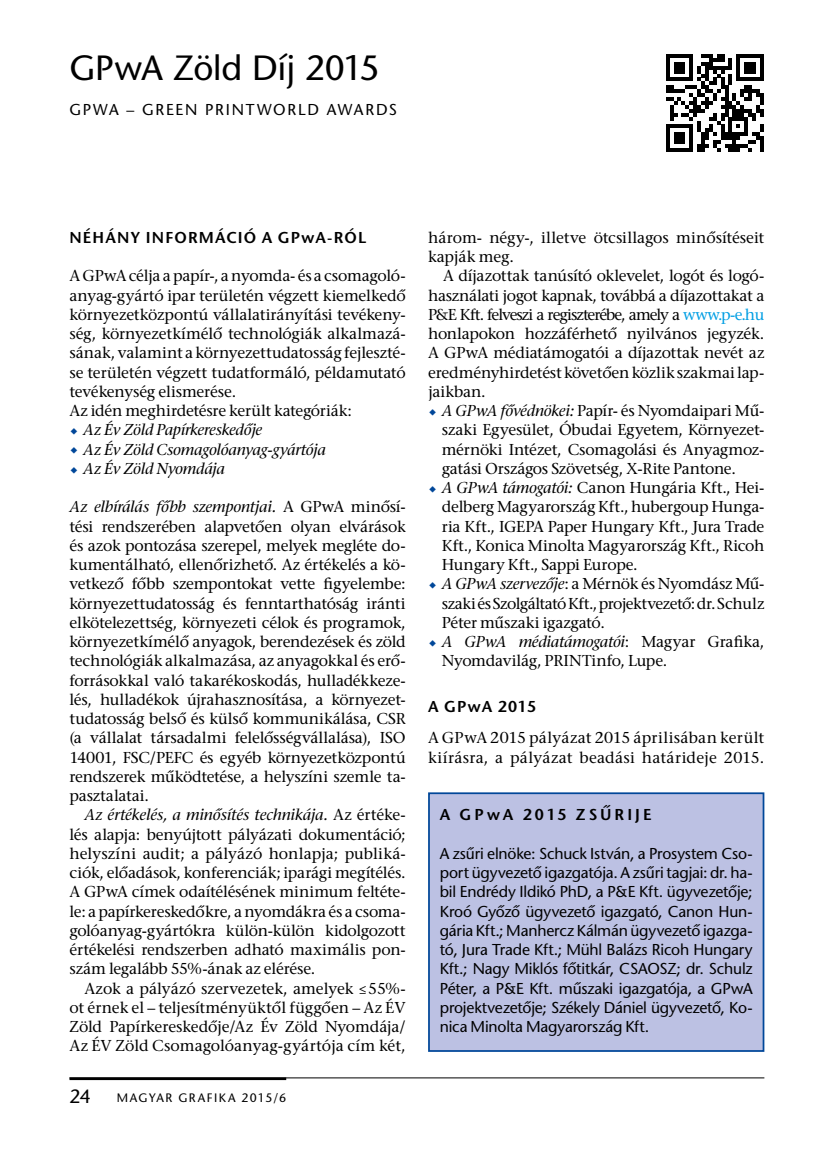
<style>
.page{position:relative;width:819px;height:1166px;background:#fff}
.page>*{position:absolute;margin:0;border:0;box-sizing:border-box;transform-origin:0 0}
.t1{font:35px "ITC Stone Sans";letter-spacing:-.01em;color:#000}
.t2{font:19.25px "ITC Stone Sans";color:#000}
.t3{font:15.75px/19.2px "ITC Stone Serif";letter-spacing:-.01em;color:#000;text-align:justify}
.t4{font:15.75px/19.2px "ITC Stone Sans";letter-spacing:-.01em;color:#000;text-align:justify}
.t5{font:15.75px/19.2px "ITC Stone Serif";letter-spacing:.015em;color:#000}
.t6{font:italic 15.75px/19.2px "ITC Stone Serif";letter-spacing:-.02em;color:#000}
.t7{font:600 15.75px "ITC Stone Sans";letter-spacing:.075em;color:#000}
.t8{font:15.75px "ITC Stone Sans";letter-spacing:.115em;color:#000}
.t9{font:600 15.75px "ITC Stone Sans";letter-spacing:.19em;color:#000}
.t10{font:12.25px "ITC Stone Sans";letter-spacing:.125em;color:#000}
.s1{font-style:italic}
.s2{font-family:"Adobe Garamond Pro"}
.s3{color:#009ee3}
</style>
<div class="page">
<hr style="left:69px;top:1077px;width:695px;height:1px;background:#000">
<hr style="left:69px;top:1077px;width:217px;height:3px;background:#000">
<div style="left:429px;top:793px;width:334px;height:258px;background:#bcc1e3"></div>
<div style="left:428px;top:792px;width:336px;height:260px;border:2px solid #004799"></div>
<svg style="left:666px;top:55px;width:97px;height:97px"></svg>
<h1 class="t1" style="left:69px;top:49px;width:312px">GPwA Zöld Díj 2015</h1>
<p class="t8" style="left:69px;top:101px;width:329px">gpwa – green printworld awards</p>
<p class="t7" style="left:69px;top:229px;width:298px">NÉHÁNY IN FORMÁCIÓ A GPWA-RÓL</p>
<p class="t3" style="left:69px;top:268px;width:338px;text-align:left">A GPwA célja a papír-, a nyomda- és a csomagoló&shy;anyag-gyártó ipar területén végzett kiemelkedő környezetközpontú vállalatirányítási tevékeny&shy;ség, környezetkímélő technológiák alkalmazá&shy;sának, valamint a környezettudatosság fejleszté&shy;se területén végzett tudatformáló, példamutató tevékenység elismerése.<br>Az idén meghirdetésre került kategóriák:</p>
<p class="t6" style="left:83px;top:422px;width:244px">Az Év Zöld Papírkereskedője<br>Az Év Zöld Csomagolóanyag-gyártója<br>Az Év Zöld Nyomdája</p>
<p class="t3" style="left:69px;top:499px;width:338px"><span class="s1">Az elbírálás főbb szempontjai.</span> A GPwA minősí&shy;tési rendszerében alapvetően olyan elvárások és azok pontozása szerepel, melyek megléte do&shy;kumentálható, ellenőrizhető. Az értékelés a kö&shy;vetkező főbb szempontokat vette figyelembe: környezettudatosság és fenntarthatóság iránti elkötelezettség, környezeti célok és programok, környezetkímélő anyagok, berendezések és zöld technológiák alkalmazása, az anyagokkal és erő&shy;forrásokkal való takarékoskodás, hulladékkeze&shy;lés, hulladékok újrahasznosítása, a környezet&shy;tudatosság belső és külső kommunikálása, CSR (a vállalat társadalmi felelősségvállalása), ISO 14001, FSC/PEFC és egyéb környezetközpontú rendszerek működtetése, a helyszíni szemle ta&shy;pasztalatai.</p>
<p class="t3" style="left:69px;top:807px;width:338px;text-indent:15px"><span class="s1">Az értékelés, a minősítés technikája.</span> Az értéke&shy;lés alapja: benyújtott pályázati dokumentáció; helyszíni audit; a pályázó honlapja; publiká&shy;ciók, előadások, konferenciák; iparági megítélés.<br>A GPwA címek odaítélésének minimum feltéte&shy;le: a papírkereskedőkre, a nyomdákra és a csoma&shy;golóanyag-gyártókra külön-külön kidolgozott értékelési rendszerben adható maximális pon&shy;szám legalább 55%-ának az elérése.</p>
<p class="t3" style="left:69px;top:980px;width:338px;text-indent:15px">Azok a pályázó szervezetek, amelyek <span class="s2">≤</span>55%- ot érnek el – teljesítményüktől függően – Az ÉV Zöld Papírkereskedője/Az Év Zöld Nyomdája/ Az ÉV Zöld Csomagolóanyag-gyártója cím két,</p>
<p class="t2" style="left:69px;top:1085px;width:23px">24</p>
<p class="t10" style="left:117px;top:1091px;width:171px">Magyar Grafika 2015/6</p>
<p class="t3" style="left:428px;top:230px;width:338px">három- négy-, illetve ötcsillagos minősítéseit kapják meg.</p>
<p class="t3" style="left:428px;top:268px;width:338px;text-indent:15px">A díjazottak tanúsító oklevelet, logót és logó&shy;használati jogot kapnak, továbbá a díjazottakat a P&amp;E Kft. felveszi a regiszterébe, amely a <span class="s3">www.p-e.hu </span>honlapokon hozzáférhető nyilvános jegyzék.<br>A GPwA médiatámogatói a díjazottak nevét az eredményhirdetést követően közlik szakmai lap&shy;jaikban.</p>
<p class="t3" style="left:442px;top:403px;width:324px;text-align:left"><span class="s1">A GPwA fővédnökei:</span> Papír- és Nyomdaipari Mű&shy;szaki Egyesület, Óbudai Egyetem, Környezet&shy;mérnöki Intézet, Csomagolási és Anyagmoz&shy;gatási Országos Szövetség, X-Rite Pantone.<br><span class="s1">A GPwA támogatói:</span> Canon Hungária Kft., Hei&shy;delberg Magyarország Kft., hubergoup Hunga&shy;ria Kft., IGEPA Paper Hungary Kft., Jura Trade Kft., Konica Minolta Magyarország Kft., Ricoh Hungary Kft., Sappi Europe.<br><span class="s1">A GPwA szervezője</span>: a Mérnök és Nyomdász Mű&shy;szaki és Szolgáltató Kft., projektvezető: dr. Schulz Péter műszaki igazgató.<br><span class="s1">A GPwA médiatámogatói</span>: Magyar Grafika, Nyomdavilág, PRINTinfo, Lupe.</p>
<p class="t7" style="left:428px;top:698px;width:109px">A GPWA 2015</p>
<p class="t5" style="left:428px;top:730px;width:338px">A GPwA 2015 pályázat 2015 áprilisában került kiírásra, a pályázat beadási határideje 2015.</p>
<p class="t9" style="left:440px;top:806px;width:213px">A GPWA 2015 ZSŰRIJE</p>
<p class="t4" style="left:440px;top:846px;width:314px">A zsűri elnöke: Schuck István, a Prosystem Cso&shy;port ügyvezető igazgatója. A zsűri tagjai: dr. ha&shy;bil Endrédy I ldikó PhD, a P&amp;E Kft. ügyvezetője; Kroó Győző ügyvezető igazgató, Canon Hun&shy;gária Kft.; Manhercz Kálmán ügyvezető igazga&shy;tó, Jura Trade Kft.; Mühl Balázs Ricoh Hungary Kft.; N agy Miklós főtitkár, CSAOS</p>
<p class="t4" style="left:439px;top:961px;width:314px;text-indent:227px">Z; dr. Schulz Péter, a P&amp;E Kft. műszaki igazgatója, a GPwA projektvezetője; Székely Dániel ügyvezető, Ko&shy;nica Minolta Magyarország Kft.</p>
</div>
